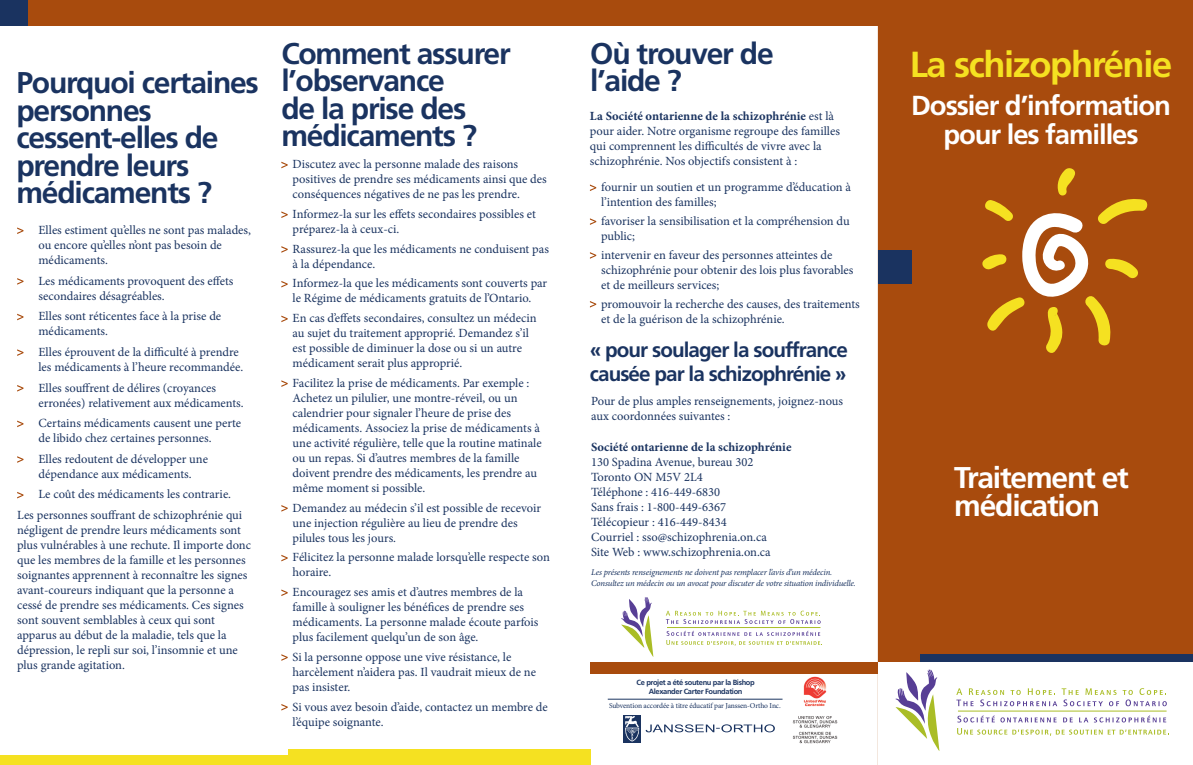
<style>
.page{position:relative;width:1193px;height:765px;background:#fff}
.page>*{position:absolute;margin:0;border:0;box-sizing:border-box;transform-origin:0 0}
.t1{font:700 36.25px "Frutiger LT Std";letter-spacing:-.04em;color:#f5e121}
.t2{font:700 30px/27.5px "Frutiger LT Std";letter-spacing:-.04em;color:#1a3360}
.t3{font:700 30px/27.5px "Frutiger LT Std";letter-spacing:-.04em;color:#fff}
.t4{font:700 27.5px/28.8px "Frutiger LT Std";letter-spacing:-.04em;color:#fff;text-align:center}
.t5{font:700 20.62px "Frutiger LT Std";letter-spacing:-.045em;color:#1a3360}
.t6{font:12.5px/15px "Minion Pro";color:#1a3360}
.t7{font:700 12.5px "Minion Pro";color:#1a3360}
.t8{font:italic 8.75px/10.5px "Minion Pro";letter-spacing:-.02em;color:#1a3360}
.t9{font:700 7.5px/8.8px "Frutiger LT Std";letter-spacing:-.045em;color:#1a3360;text-align:center}
.t10{font:7.5px "Minion Pro";letter-spacing:-.01em;color:#1a3360}
.s1{font-weight:700}
</style>
<div class="page">
<div style="left:590px;top:662px;width:288px;height:12px;background:#a84b0d"></div>
<div style="left:878px;top:0;width:314px;height:765px;background:#a84b0d"></div>
<div style="left:0;top:756px;width:299px;height:9px;background:#f5e121"></div>
<div style="left:288px;top:750px;width:302px;height:15px;background:#f5e121"></div>
<div style="left:877px;top:250px;width:34px;height:34px;background:#1a3360"></div>
<div style="left:0;top:0;width:1192px;height:26px;background:#a84b0d"></div>
<div style="left:0;top:0;width:28px;height:26px;background:#1a3360"></div>
<div style="left:623px;top:715px;width:18px;height:28px;background:#1a3360"></div>
<svg style="left:625px;top:716px;width:150px;height:25px"></svg>
<div style="left:920px;top:654px;width:272px;height:8px;background:#1a3360"></div>
<div style="left:877px;top:662px;width:315px;height:103px;background:#fff"></div>
<svg style="left:895px;top:669px;width:44px;height:82px"></svg>
<svg style="left:957px;top:715px;width:210px;height:21px"></svg>
<svg style="left:956px;top:688px;width:210px;height:18px"></svg>
<hr style="left:958px;top:711px;width:208px;height:1px;background:#aabd26">
<svg style="left:982px;top:168px;width:166px;height:185px"></svg>
<svg style="left:621px;top:597px;width:32px;height:60px"></svg>
<svg style="left:666px;top:631px;width:156px;height:15px"></svg>
<svg style="left:665px;top:611px;width:155px;height:13px"></svg>
<hr style="left:667px;top:627px;width:153px;height:1px;background:#aabd26">
<svg style="left:281px;top:162px;width:7px;height:6px"></svg>
<svg style="left:281px;top:211px;width:7px;height:7px"></svg>
<svg style="left:281px;top:246px;width:7px;height:7px"></svg>
<svg style="left:281px;top:281px;width:7px;height:6px"></svg>
<svg style="left:281px;top:316px;width:7px;height:6px"></svg>
<svg style="left:281px;top:380px;width:7px;height:7px"></svg>
<svg style="left:281px;top:505px;width:7px;height:7px"></svg>
<svg style="left:281px;top:555px;width:7px;height:6px"></svg>
<svg style="left:281px;top:590px;width:7px;height:6px"></svg>
<svg style="left:281px;top:654px;width:7px;height:7px"></svg>
<svg style="left:281px;top:704px;width:7px;height:7px"></svg>
<svg style="left:17px;top:227px;width:6px;height:7px"></svg>
<svg style="left:17px;top:278px;width:6px;height:7px"></svg>
<svg style="left:17px;top:314px;width:6px;height:6px"></svg>
<svg style="left:17px;top:349px;width:6px;height:7px"></svg>
<svg style="left:17px;top:385px;width:6px;height:7px"></svg>
<svg style="left:17px;top:421px;width:6px;height:6px"></svg>
<svg style="left:17px;top:456px;width:6px;height:7px"></svg>
<svg style="left:17px;top:492px;width:6px;height:6px"></svg>
<svg style="left:590px;top:184px;width:6px;height:7px"></svg>
<svg style="left:590px;top:218px;width:6px;height:7px"></svg>
<svg style="left:590px;top:252px;width:6px;height:7px"></svg>
<svg style="left:590px;top:301px;width:6px;height:7px"></svg>
<hr style="left:608px;top:699px;width:174px;height:1px;background:#1a3360">
<img style="left:792px;top:676px;width:46px;height:68px">
<p class="t2" style="left:16px;top:69px;width:244px">Pourquoi certaines personnes cessent-elles de prendre leurs médicaments ?</p>
<p class="t6" style="left:38px;top:223px;width:214px">Elles estiment qu’elles ne sont pas malades, ou encore qu’elles n’ont pas besoin de médicaments.</p>
<p class="t6" style="left:38px;top:273px;width:197px">Les médicaments provoquent des effets secondaires désagréables.</p>
<p class="t6" style="left:38px;top:309px;width:184px">Elles sont réticentes face à la prise de médicaments.</p>
<p class="t6" style="left:38px;top:345px;width:206px">Elles éprouvent de la difficulté à prendre les médicaments à l’heure recommandée.</p>
<p class="t6" style="left:38px;top:380px;width:207px">Elles souffrent de délires (croyances erronées) relativement aux médicaments.</p>
<p class="t6" style="left:38px;top:416px;width:204px">Certains médicaments causent une perte de libido chez certaines personnes.</p>
<p class="t6" style="left:38px;top:451px;width:171px">Elles redoutent de développer une dépendance aux médicaments.</p>
<p class="t6" style="left:38px;top:487px;width:194px">Le coût des médicaments les contrarie.</p>
<p class="t6" style="left:17px;top:508px;width:235px">Les personnes souffrant de schizophrénie qui négligent de prendre leurs médicaments sont plus vulnérables à une rechute. Il importe donc que les membres de la famille et les personnes soignantes apprennent à reconnaître les signes avant-coureurs indiquant que la personne a cessé de prendre ses médicaments. Ces signes sont souvent semblables à ceux qui sont apparus au début de la maladie, tels que la dépression, le repli sur soi, l’insomnie et une plus grande agitation.</p>
<p class="t2" style="left:281px;top:39px;width:231px">Comment assurer l’observance<br>de la prise des médicaments ?</p>
<p class="t6" style="left:292px;top:157px;width:256px">Discutez avec la personne malade des raisons positives de prendre ses médicaments ainsi que des conséquences négatives de ne pas les prendre.</p>
<p class="t6" style="left:292px;top:207px;width:245px">Informez-la sur les effets secondaires possibles et préparez-la à ceux-ci.</p>
<p class="t6" style="left:292px;top:241px;width:258px">Rassurez-la que les médicaments ne conduisent pas à la dépendance.</p>
<p class="t6" style="left:292px;top:276px;width:256px">Informez-la que les médicaments sont couverts par le Régime de médicaments gratuits de l’Ontario.</p>
<p class="t6" style="left:292px;top:311px;width:245px">En cas d’effets secondaires, consultez un médecin au sujet du traitement approprié. Demandez s’il est possible de diminuer la dose ou si un autre médicament serait plus approprié.</p>
<p class="t6" style="left:292px;top:376px;width:251px">Facilitez la prise de médicaments. Par exemple :<br>Achetez un pilulier, une montre-réveil, ou un calendrier pour signaler l’heure de prise des médicaments. Associez la prise de médicaments à une activité régulière, telle que la routine matinale ou un repas. Si d’autres membres de la famille doivent prendre des médicaments, les prendre au même moment si possible.</p>
<p class="t6" style="left:292px;top:500px;width:250px">Demandez au médecin s’il est possible de recevoir une injection régulière au lieu de prendre des pilules tous les jours.</p>
<p class="t6" style="left:292px;top:550px;width:259px">Félicitez la personne malade lorsqu’elle respecte son horaire.</p>
<p class="t6" style="left:292px;top:585px;width:247px">Encouragez ses amis et d’autres membres de la famille à souligner les bénéfices de prendre ses médicaments. La personne malade écoute parfois plus facilement quelqu’un de son âge.</p>
<p class="t6" style="left:292px;top:649px;width:245px">Si la personne oppose une vive résistance, le harcèlement n’aidera pas. Il vaudrait mieux de ne pas insister.</p>
<p class="t6" style="left:292px;top:699px;width:257px">Si vous avez besoin d’aide, contactez un membre de l’équipe soignante.</p>
<p class="t2" style="left:590px;top:39px;width:185px">Où trouver de l’aide ?</p>
<p class="t6" style="left:590px;top:108px;width:252px"><span class="s1">La Société ontarienne de la schizophrénie</span> est là pour aider. Notre organisme regroupe des familles qui comprennent les difficultés de vivre avec la schizophrénie. Nos objectifs consistent à :</p>
<p class="t6" style="left:601px;top:180px;width:251px">fournir un soutien et un programme d’éducation à l’intention des familles;</p>
<p class="t6" style="left:601px;top:214px;width:250px">favoriser la sensibilisation et la compréhension du public;</p>
<p class="t6" style="left:601px;top:247px;width:254px">intervenir en faveur des personnes atteintes de schizophrénie pour obtenir des lois plus favorables et de meilleurs services;</p>
<p class="t6" style="left:601px;top:296px;width:260px">promouvoir la recherche des causes, des traitements et de la guérison de la schizophrénie.</p>
<p class="t5" style="left:590px;top:338px;width:259px">« pour soulager la souffrance</p>
<p class="t5" style="left:590px;top:361px;width:258px">causée par la schizophrénie »</p>
<p class="t6" style="left:591px;top:393px;width:253px">Pour de plus amples renseignements, joignez-nous aux coordonnées suivantes :</p>
<p class="t7" style="left:591px;top:439px;width:202px">Société ontarienne de la schizophrénie</p>
<p class="t6" style="left:591px;top:455px;width:164px">130 Spadina Avenue, bureau 302</p>
<p class="t6" style="left:591px;top:470px;width:113px">Toronto ON M5V 2L4</p>
<p class="t6" style="left:591px;top:485px;width:131px">Téléphone : 416-449-6830</p>
<p class="t6" style="left:591px;top:500px;width:137px">Sans frais : 1-800-449-6367</p>
<p class="t6" style="left:591px;top:515px;width:137px">Télécopieur : 416-449-8434</p>
<p class="t6" style="left:591px;top:530px;width:177px">Courriel : sso@schizophrenia.on.ca</p>
<p class="t6" style="left:591px;top:545px;width:181px">Site Web : www.schizophrenia.on.ca</p>
<p class="t8" style="left:591px;top:567px;width:266px">Les présents renseignements ne doivent pas remplacer l’avis d’un médecin.<br>Consultez un médecin ou un avocat pour discuter de votre situation individuelle.</p>
<p class="t9" style="left:636px;top:678px;width:120px">Ce projet a été soutenu par la Bishop<br>Alexander Carter Foundation</p>
<p class="t10" style="left:609px;top:701px;width:173px">Subvention accordée à titre éducatif par Janssen-Ortho Inc.</p>
<p class="t1" style="left:910px;top:43px;width:264px">La schizophrénie</p>
<p class="t4" style="left:911px;top:91px;width:261px">Dossier d’information pour les familles</p>
<p class="t3" style="left:954px;top:464px;width:176px">Traitement et médication</p>
</div>
